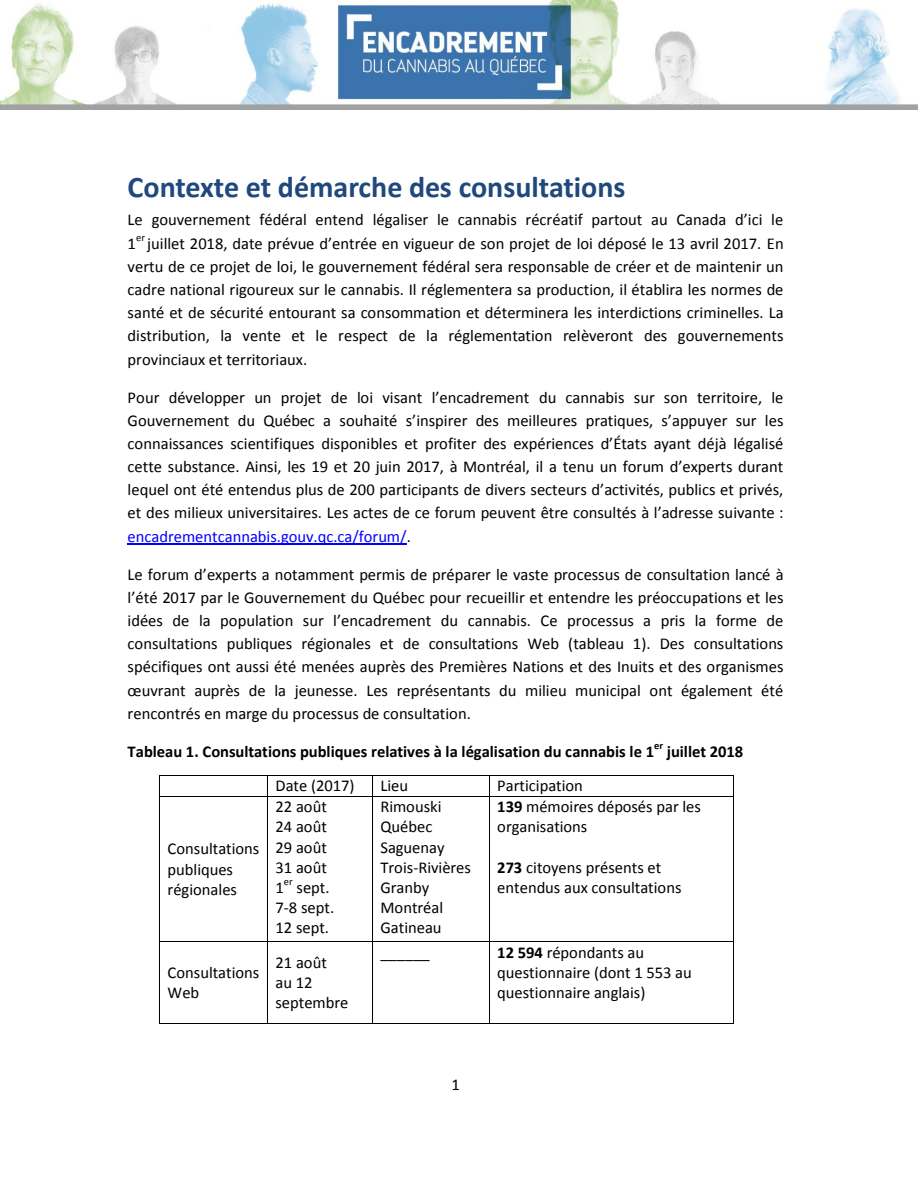
<style>
.page{position:relative;width:918px;height:1188px;background:#fff}
.page>*{position:absolute;margin:0;border:0;box-sizing:border-box;transform-origin:0 0}
.t1{font:700 30px "Calibri";color:#1f497d}
.t2{font:16.5px/23.2px "Calibri";color:#000}
.t3{font:700 16.5px "Calibri";letter-spacing:-.005em;color:#000}
.t4{font:10.5px "Calibri";color:#000}
.t5{font:700 10.5px "Calibri";color:#000}
.s1{color:#00f}
.s2{font-weight:700}
</style>
<div class="page">
<img style="left:0;top:0;width:917px;height:109px">
<hr style="left:128px;top:543px;width:279px;height:2px;background:#00f">
<hr style="left:160px;top:775px;width:107px;height:1px;background:#000">
<hr style="left:268px;top:775px;width:104px;height:1px;background:#000">
<hr style="left:373px;top:775px;width:116px;height:1px;background:#000">
<hr style="left:490px;top:775px;width:243px;height:1px;background:#000">
<svg style="left:159px;top:775px;width:1px;height:22px"></svg>
<hr style="left:160px;top:796px;width:107px;height:1px;background:#000">
<svg style="left:267px;top:775px;width:1px;height:22px"></svg>
<hr style="left:268px;top:796px;width:104px;height:1px;background:#000">
<svg style="left:372px;top:775px;width:1px;height:22px"></svg>
<hr style="left:373px;top:796px;width:116px;height:1px;background:#000">
<svg style="left:489px;top:775px;width:1px;height:22px"></svg>
<hr style="left:490px;top:796px;width:243px;height:1px;background:#000">
<svg style="left:733px;top:775px;width:1px;height:22px"></svg>
<hr style="left:159px;top:797px;width:1px;height:144px;background:#000">
<hr style="left:267px;top:797px;width:1px;height:144px;background:#000">
<hr style="left:372px;top:797px;width:1px;height:144px;background:#000">
<hr style="left:489px;top:797px;width:1px;height:144px;background:#000">
<hr style="left:733px;top:797px;width:1px;height:144px;background:#000">
<hr style="left:160px;top:941px;width:107px;height:1px;background:#000">
<hr style="left:268px;top:941px;width:104px;height:1px;background:#000">
<hr style="left:373px;top:941px;width:116px;height:1px;background:#000">
<hr style="left:490px;top:941px;width:243px;height:1px;background:#000">
<hr style="left:159px;top:942px;width:1px;height:81px;background:#000">
<hr style="left:160px;top:1023px;width:107px;height:1px;background:#000">
<hr style="left:267px;top:942px;width:1px;height:81px;background:#000">
<hr style="left:268px;top:1023px;width:104px;height:1px;background:#000">
<hr style="left:372px;top:942px;width:1px;height:81px;background:#000">
<hr style="left:373px;top:1023px;width:116px;height:1px;background:#000">
<hr style="left:489px;top:942px;width:1px;height:81px;background:#000">
<hr style="left:490px;top:1023px;width:243px;height:1px;background:#000">
<hr style="left:733px;top:942px;width:1px;height:81px;background:#000">
<h1 class="t1" style="left:128px;top:175px;width:499px">Contexte et démarche des consultations</h1>
<p class="t2" style="left:128px;top:210px;width:657px">Le gouvernement fédéral entend légaliser le cannabis récréatif partout au Canada d’ici le<br>1</p>
<p class="t4" style="left:136px;top:233px;width:10px">er</p>
<p class="t2" style="left:128px;top:233px;width:658px;text-align:justify;text-indent:20px">juillet 2018, date prévue d’entrée en vigueur de son projet de loi déposé le 13 avril 2017. En vertu de ce projet de loi, le gouvernement fédéral sera responsable de créer et de maintenir un cadre national rigoureux sur le cannabis. Il réglementera sa production, il établira les normes de santé et de sécurité entourant sa consommation et déterminera les interdictions criminelles. La distribution, la vente et le respect de la réglementation relèveront des gouvernements provinciaux et territoriaux.</p>
<p class="t2" style="left:128px;top:387px;width:657px;text-align:justify">Pour développer un projet de loi visant l’encadrement du cannabis sur son territoire, le Gouvernement du Québec a souhaité s’inspirer des meilleures pratiques, s’appuyer sur les connaissances scientifiques disponibles et profiter des expériences d’États ayant déjà légalisé cette substance. Ainsi, les 19 et 20 juin 2017, à Montréal, il a tenu un forum d’experts durant lequel ont été entendus plus de 200 participants de divers secteurs d’activités, publics et privés, et des milieux universitaires. Les actes de ce forum peuvent être consultés à l’adresse suivante : <span class="s1">encadrementcannabis.gouv.qc.ca/forum/</span>.</p>
<p class="t2" style="left:128px;top:564px;width:658px;text-align:justify">Le forum d’experts a notamment permis de préparer le vaste processus de consultation lancé à l’été 2017 par le Gouvernement du Québec pour recueillir et entendre les préoccupations et les idées de la population sur l’encadrement du cannabis. Ce processus a pris la forme de consultations publiques régionales et de consultations Web (tableau 1). Des consultations spécifiques ont aussi été menées auprès des Premières Nations et des Inuits et des organismes œuvrant auprès de la jeunesse. Les représentants du milieu municipal ont également été rencontrés en marge du processus de consultation.</p>
<p class="t3" style="left:128px;top:744px;width:528px">Tableau 1. Consultations publiques relatives à la légalisation du cannabis le 1</p>
<p class="t5" style="left:654px;top:741px;width:10px">er</p>
<p class="t3" style="left:667px;top:744px;width:78px">juillet 2018</p>
<p class="t2" style="left:275px;top:776px;width:81px">Date (2017)</p>
<p class="t2" style="left:380px;top:776px;width:29px">Lieu</p>
<p class="t2" style="left:497px;top:776px;width:87px">Participation</p>
<p class="t2" style="left:168px;top:840px;width:93px;line-height:20.1px">Consultations publiques régionales</p>
<p class="t2" style="left:168px;top:964px;width:93px;line-height:20.1px">Consultations<br>Web</p>
<p class="t2" style="left:275px;top:797px;width:53px">22 août</p>
<p class="t2" style="left:275px;top:817px;width:53px">24 août</p>
<p class="t2" style="left:275px;top:837px;width:53px">29 août</p>
<p class="t2" style="left:275px;top:857px;width:53px">31 août</p>
<p class="t2" style="left:275px;top:877px;width:10px">1</p>
<p class="t4" style="left:284px;top:877px;width:10px">er</p>
<p class="t2" style="left:297px;top:877px;width:35px">sept.</p>
<p class="t2" style="left:275px;top:897px;width:60px">7-8 sept.</p>
<p class="t2" style="left:275px;top:917px;width:55px">12 sept.</p>
<p class="t2" style="left:275px;top:952px;width:53px">21 août</p>
<p class="t2" style="left:275px;top:974px;width:75px;line-height:20.1px">au 12 septembre</p>
<p class="t2" style="left:380px;top:797px;width:63px">Rimouski</p>
<p class="t2" style="left:380px;top:817px;width:53px">Québec</p>
<p class="t2" style="left:380px;top:837px;width:66px">Saguenay</p>
<p class="t2" style="left:380px;top:857px;width:92px">Trois-Rivières</p>
<p class="t2" style="left:380px;top:877px;width:50px">Granby</p>
<p class="t2" style="left:380px;top:897px;width:64px">Montréal</p>
<p class="t2" style="left:380px;top:917px;width:63px">Gatineau</p>
<p class="t2" style="left:380px;top:942px;width:51px">______</p>
<p class="t2" style="left:497px;top:798px;width:205px;line-height:20.1px"><span class="s2">139</span> mémoires déposés par les organisations</p>
<p class="t2" style="left:497px;top:859px;width:186px;line-height:20px"><span class="s2">273</span> citoyens présents et entendus aux consultations</p>
<p class="t2" style="left:497px;top:943px;width:196px;line-height:20.1px"><span class="s2">12 594</span> répondants au questionnaire (dont 1 553 au questionnaire anglais)</p>
<p class="t2" style="left:451px;top:1074px;width:10px">1</p>
</div>
